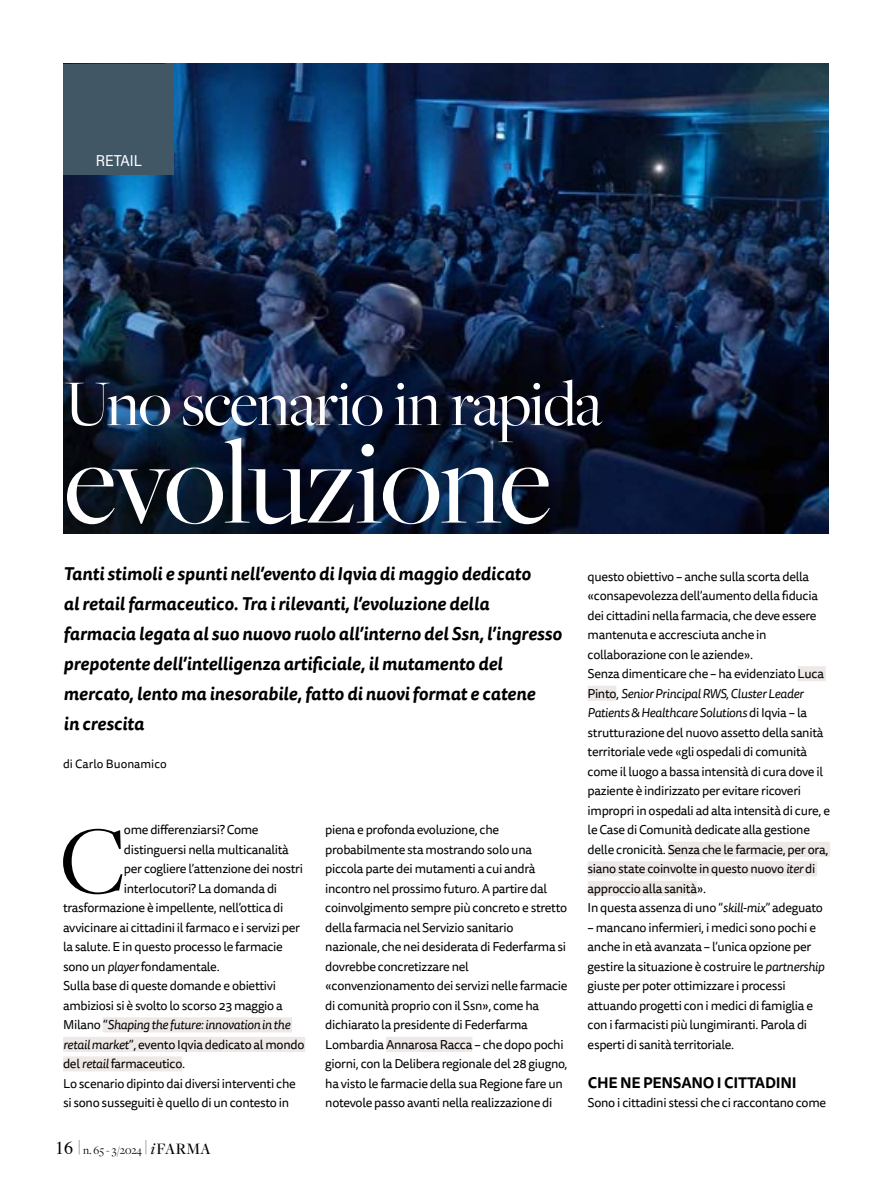
<style>
.page{position:relative;width:893px;height:1191px;background:#fff}
.page>*{position:absolute;margin:0;border:0;box-sizing:border-box;transform-origin:0 0}
.t1{font:126px "Freight Big Pro";letter-spacing:-.015em;color:#fff}
.t2{font:100.05px "Freight Disp Pro";color:#000}
.t3{font:67.5px "Freight Big Pro";letter-spacing:-.015em;color:#fff}
.t4{font:italic 700 18px/30px "Tisa Sans Pro";color:#000}
.t5{font:15.75px "Acumin Pro Semi Cond";letter-spacing:-.005em;color:#fff}
.t6{font:700 15px "Tisa Sans Pro";letter-spacing:-.015em;color:#000}
.t7{font:12.75px/19.5px "Tisa Sans Pro";letter-spacing:-.025em;color:#000}
.t8{font:italic 12.75px "Tisa Sans Pro";letter-spacing:-.025em;color:#000}
.t9{font:12px "Freight Disp Pro";color:#000}
.t10{font:12px "Tisa Sans Pro";color:#000}
.s1{font-style:italic}
.s2{font-style:normal}
.s3{font-family:"Times";font-size:18px}
.s4{font-weight:500;font-style:italic;font-size:16.5px}
.s5{font-weight:500;font-size:16.5px}
</style>
<div class="page">
<img style="left:64px;top:64px;width:765px;height:469px">
<div style="left:64px;top:64px;width:110px;height:110px;background:#425766"></div>
<div style="left:103px;top:1017px;width:189px;height:15px;background:#eee8e6"></div>
<div style="left:63px;top:1037px;width:242px;height:15px;background:#eee8e6"></div>
<div style="left:63px;top:1056px;width:119px;height:15px;background:#eee8e6"></div>
<div style="left:386px;top:1037px;width:86px;height:15px;background:#eee8e6"></div>
<div style="left:798px;top:666px;width:28px;height:15px;background:#eee8e6"></div>
<div style="left:588px;top:686px;width:28px;height:15px;background:#eee8e6"></div>
<div style="left:668px;top:842px;width:162px;height:15px;background:#eee8e6"></div>
<div style="left:588px;top:861px;width:229px;height:15px;background:#eee8e6"></div>
<div style="left:588px;top:881px;width:109px;height:15px;background:#eee8e6"></div>
<p class="t5" style="left:96px;top:150px;width:47px">RETAIL</p>
<h3 class="t3" style="left:65px;top:360px;width:539px">Uno scenario in rapida</h3>
<h1 class="t1" style="left:65px;top:400px;width:489px">evoluzione</h1>
<p class="t4" style="left:64px;top:558px;width:500px">Tanti stimoli e spunti nell’evento di Iqvia di maggio dedicato<br>al retail farmaceutico. Tra i rilevanti, l’evoluzione della farmacia legata al suo nuovo ruolo all’interno del Ssn, l’ingresso prepotente dell’intelligenza artificiale, il mutamento del mercato, lento ma inesorabile, fatto di nuovi format e catene<br>in crescita</p>
<p class="t10" style="left:63px;top:755px;width:105px">di Carlo Buonamico</p>
<h2 class="t2" style="left:60px;top:795px;width:68px">C</h2>
<p class="t7" style="left:124px;top:820px;width:136px">ome differenziarsi? Come</p>
<p class="t7" style="left:124px;top:840px;width:166px">distinguersi nella multicanalità</p>
<p class="t7" style="left:124px;top:859px;width:181px">per cogliere l’attenzione dei nostri</p>
<p class="t7" style="left:124px;top:879px;width:155px">interlocutori? La domanda di</p>
<p class="t7" style="left:63px;top:898px;width:222px">trasformazione è impellente, nell’ottica di</p>
<p class="t7" style="left:63px;top:918px;width:239px">avvicinare ai cittadini il farmaco e i servizi per</p>
<p class="t7" style="left:63px;top:937px;width:221px">la salute. E in questo processo le farmacie</p>
<p class="t7" style="left:63px;top:957px;width:158px">sono un <span class="s1">player</span> fondamentale.</p>
<p class="t7" style="left:63px;top:976px;width:215px">Sulla base di queste domande e obiettivi</p>
<p class="t7" style="left:63px;top:996px;width:221px">ambiziosi si è svolto lo scorso 23 maggio a</p>
<p class="t8" style="left:63px;top:1016px;width:229px"><span class="s2">Milano “</span>Shaping the future: innovation in the</p>
<p class="t7" style="left:63px;top:1035px;width:243px"><span class="s1">retail market</span>”, evento Iqvia dedicato al mondo</p>
<p class="t7" style="left:63px;top:1054px;width:124px">del <span class="s1">retail</span> farmaceutico.</p>
<p class="t7" style="left:63px;top:1074px;width:234px">Lo scenario dipinto dai diversi interventi che</p>
<p class="t7" style="left:63px;top:1093px;width:228px">si sono susseguiti è quello di un contesto in</p>
<p class="t9" style="left:55px;top:1142px;width:157px"><span class="s3">16</span> <sup>|</sup> n. 65 - 3/2024 <sup>|</sup> <span class="s4">i</span><span class="s5">FARMA</span></p>
<p class="t7" style="left:325px;top:820px;width:244px">piena e profonda evoluzione, che probabilmente sta mostrando solo una piccola parte dei mutamenti a cui andrà incontro nel prossimo futuro. A partire dal coinvolgimento sempre più concreto e stretto della farmacia nel Servizio sanitario nazionale, che nei desiderata di Federfarma si dovrebbe concretizzare nel «convenzionamento dei servizi nelle farmacie di comunità proprio con il Ssn», come ha dichiarato la presidente di Federfarma Lombardia Annarosa Racca – che dopo pochi giorni, con la Delibera regionale del 28 giugno, ha visto le farmacie della sua Regione fare un notevole passo avanti nella realizzazione di</p>
<p class="t7" style="left:588px;top:567px;width:244px">questo obiettivo – anche sulla scorta della «consapevolezza dell’aumento della fiducia dei cittadini nella farmacia, che deve essere mantenuta e accresciuta anche in collaborazione con le aziende».<br>Senza dimenticare che – ha evidenziato Luca Pinto, <span class="s1">Senior Principal RWS, Cluster Leader Patients &amp; Healthcare Solutions</span> di Iqvia – la strutturazione del nuovo assetto della sanità territoriale vede «gli ospedali di comunità come il luogo a bassa intensità di cura dove il paziente è indirizzato per evitare ricoveri impropri in ospedali ad alta intensità di cure, e le Case di Comunità dedicate alla gestione delle cronicità. Senza che le farmacie, per ora, siano state coinvolte in questo nuovo <span class="s1">iter</span> di approccio alla sanità».<br>In questa assenza di uno “<span class="s1">skill-mix</span>” adeguato</p>
<p class="t7" style="left:588px;top:918px;width:238px">– mancano infermieri, i medici sono pochi e anche in età avanzata – l’unica opzione per gestire la situazione è costruire le <span class="s1">partnership </span>giuste per poter ottimizzare i processi attuando progetti con i medici di famiglia e con i farmacisti più lungimiranti. Parola di esperti di sanità territoriale.</p>
<p class="t6" style="left:588px;top:1071px;width:210px">CHE NE PENSANO I CITTADINI</p>
<p class="t7" style="left:588px;top:1093px;width:240px">Sono i cittadini stessi che ci raccontano come</p>
</div>
